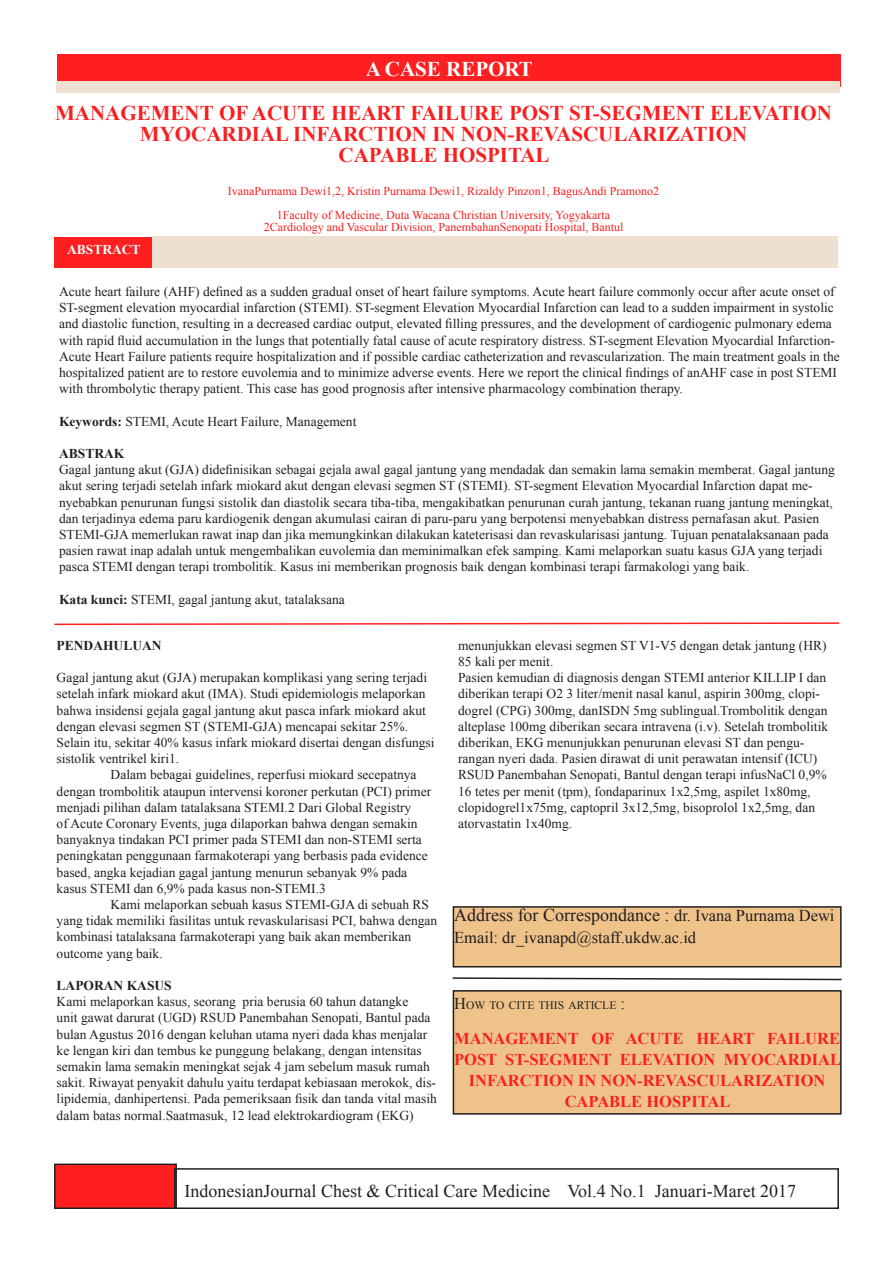
<style>
.page{position:relative;width:893px;height:1263px;background:#fff}
.page>*{position:absolute;margin:0;border:0;box-sizing:border-box;transform-origin:0 0}
.t1{font:700 21px/21px "Times New Roman";color:#f91f20;text-align:center}
.t2{font:700 21px "Times New Roman";color:#f9ffff}
.t3{font:18px "Times New Roman";color:#231f20}
.t4{font:700 16.5px/21px "Times New Roman";color:#f91f20;text-align:center}
.t5{font:16.5px "Times New Roman";color:#231f20}
.t6{font:13.5px/16.2px "Times New Roman";color:#231f20}
.t7{font:700 13.5px "Times New Roman";color:#231f20}
.t8{font:700 13.5px "Times New Roman";color:#ebffff}
.t9{font:12px "Times New Roman";color:#f91f20}
.t10{font:11.55px "Times New Roman";color:#231f20}
.s1{font-weight:700}
.s2{font-size:16.5px}
</style>
<div class="page">
<div style="left:55px;top:1164px;width:121px;height:44px;background:#ff1f20"></div>
<div style="left:54px;top:1163px;width:123px;height:46px;border:2px solid #231f20"></div>
<div style="left:174px;top:1168px;width:665px;height:41px;border:2px solid #231f20"></div>
<div style="left:57px;top:55px;width:784px;height:32px;background:#ff1f20"></div>
<div style="left:57px;top:81px;width:783px;height:11px;background:#eee0d1"></div>
<div style="left:54px;top:237px;width:98px;height:31px;background:#ff1f20"></div>
<div style="left:152px;top:236px;width:686px;height:32px;background:#eee0d1"></div>
<svg style="left:54px;top:622px;width:786px;height:4px"></svg>
<div style="left:453px;top:907px;width:388px;height:60px;background:#eec289"></div>
<div style="left:453px;top:906px;width:389px;height:61px;border:2px solid #231f20"></div>
<div style="left:453px;top:991px;width:388px;height:123px;background:#eec289"></div>
<div style="left:453px;top:990px;width:389px;height:124px;border:2px solid #231f20"></div>
<svg style="left:452px;top:977px;width:390px;height:4px"></svg>
<p class="t2" style="left:366px;top:55px;width:138px">A CASE REPORT</p>
<p class="t1" style="left:55px;top:102px;width:778px">MANAGEMENT OF ACUTE HEART FAILURE POST ST-SEGMENT ELEVATION<br>MYOCARDIAL INFARCTION IN NON-REVASCULARIZATION</p>
<p class="t1" style="left:339px;top:144px;width:213px">CAPABLE HOSPITAL</p>
<p class="t9" style="left:228px;top:183px;width:433px">IvanaPurnama Dewi1,2, Kristin Purnama Dewi1, Rizaldy Pinzon1, BagusAndi Pramono2</p>
<p class="t9" style="left:277px;top:207px;width:335px">1Faculty of Medicine, Duta Wacana Christian University, Yogyakarta</p>
<p class="t9" style="left:264px;top:219px;width:361px">2Cardiology and Vascular Division, PanembahanSenopati Hospital, Bantul</p>
<p class="t8" style="left:67px;top:240px;width:75px">ABSTRACT</p>
<p class="t6" style="left:59px;top:283px;width:782px">Acute heart failure (AHF) defined as a sudden gradual onset of heart failure symptoms. Acute heart failure commonly occur after acute onset of ST-segment elevation myocardial infarction (STEMI). ST-segment Elevation Myocardial Infarction can lead to a sudden impairment in systolic and diastolic function, resulting in a decreased cardiac output, elevated filling pressures, and the development of cardiogenic pulmonary edema with rapid fluid accumulation in the lungs that potentially fatal cause of acute respiratory distress. ST-segment Elevation Myocardial Infarction-Acute Heart Failure patients require hospitalization and if possible cardiac catheterization and revascularization. The main treatment goals in the hospitalized patient are to restore euvolemia and to minimize adverse events. Here we report the clinical findings of anAHF case in post STEMI with thrombolytic therapy patient. This case has good prognosis after intensive pharmacology combination therapy.</p>
<p class="t6" style="left:59px;top:413px;width:299px"><span class="s1">KEYWORDS:</span> STEMI, Acute Heart Failure, Management</p>
<p class="t7" style="left:59px;top:444px;width:11px">ABSTRA</p>
<p class="t7" style="left:114px;top:444px;width:12px">K</p>
<p class="t6" style="left:59px;top:461px;width:777px">Gagal jantung akut (GJA) didefinisikan sebagai gejala awal gagal jantung yang mendadak dan semakin lama semakin memberat. Gagal jantung akut sering terjadi setelah infark miokard akut dengan elevasi segmen ST (STEMI). ST-segment Elevation Myocardial Infarction dapat me&shy;nyebabkan penurunan fungsi sistolik dan diastolik secara tiba-tiba, mengakibatkan penurunan curah jantung, tekanan ruang jantung meningkat, dan terjadinya edema paru kardiogenik dengan akumulasi cairan di paru-paru yang berpotensi menyebabkan distress pernafasan akut. Pasien STEMI-GJA memerlukan rawat inap dan jika memungkinkan dilakukan kateterisasi dan revaskularisasi jantung. Tujuan penatalaksanaan pada pasien rawat inap adalah untuk mengembalikan euvolemia dan meminimalkan efek samping. Kami melaporkan suatu kasus GJA yang terjadi pasca STEMI dengan terapi trombolitik. Kasus ini memberikan prognosis baik dengan kombinasi terapi farmakologi yang baik.</p>
<p class="t6" style="left:59px;top:591px;width:287px"><span class="s1">KATA KUNCI:</span> STEMI, gagal jantung akut, tatalaksana</p>
<p class="t7" style="left:57px;top:636px;width:19px">PENDA</p>
<p class="t7" style="left:103px;top:636px;width:21px">HULUAN</p>
<p class="t6" style="left:57px;top:669px;width:379px">Gagal jantung akut (GJA) merupakan komplikasi yang sering terjadi setelah infark miokard akut (IMA). Studi epidemiologis melaporkan bahwa insidensi gejala gagal jantung akut pasca infark miokard akut dengan elevasi segmen ST (STEMI-GJA) mencapai sekitar 25%.<br>Selain itu, sekitar 40% kasus infark miokard disertai dengan disfungsi sistolik ventrikel kiri1.</p>
<p class="t6" style="left:57px;top:766px;width:376px;text-indent:54px">Dalam bebagai guidelines, reperfusi miokard secepatnya dengan trombolitik ataupun intervensi koroner perkutan (PCI) primer menjadi pilihan dalam tatalaksana STEMI.2 Dari Global Registry<br>of Acute Coronary Events, juga dilaporkan bahwa dengan semakin banyaknya tindakan PCI primer pada STEMI dan non-STEMI serta peningkatan penggunaan farmakoterapi yang berbasis pada evidence based, angka kejadian gagal jantung menurun sebanyak 9% pada kasus STEMI dan 6,9% pada kasus non-STEMI.3</p>
<p class="t6" style="left:57px;top:896px;width:382px;text-indent:54px">Kami melaporkan sebuah kasus STEMI-GJA di sebuah RS yang tidak memiliki fasilitas untuk revaskularisasi PCI, bahwa dengan kombinasi tatalaksana farmakoterapi yang baik akan memberikan outcome yang baik.</p>
<p class="t7" style="left:57px;top:976px;width:38px">LAPORAN</p>
<p class="t7" style="left:127px;top:976px;width:20px">KASUS</p>
<p class="t6" style="left:57px;top:993px;width:382px">Kami melaporkan kasus, seorang pria berusia 60 tahun datangke<br>unit gawat darurat (UGD) RSUD Panembahan Senopati, Bantul pada bulan Agustus 2016 dengan keluhan utama nyeri dada khas menjalar ke lengan kiri dan tembus ke punggung belakang, dengan intensitas semakin lama semakin meningkat sejak 4 jam sebelum masuk rumah sakit. Riwayat penyakit dahulu yaitu terdapat kebiasaan merokok, dis&shy;lipidemia, danhipertensi. Pada pemeriksaan fisik dan tanda vital masih dalam batas normal.Saatmasuk, 12 lead elektrokardiogram (EKG)</p>
<p class="t6" style="left:458px;top:637px;width:370px">menunjukkan elevasi segmen ST V1-V5 dengan detak jantung (HR)<br>85 kali per menit.</p>
<p class="t6" style="left:458px;top:669px;width:372px">Pasien kemudian di diagnosis dengan STEMI anterior KILLIP I dan diberikan terapi O2 3 liter/menit nasal kanul, aspirin 300mg, clopi&shy;dogrel (CPG) 300mg, danISDN 5mg sublingual.Trombolitik dengan alteplase 100mg diberikan secara intravena (i.v). Setelah trombolitik diberikan, EKG menunjukkan penurunan elevasi ST dan pengu&shy;rangan nyeri dada. Pasien dirawat di unit perawatan intensif (ICU)<br>RSUD Panembahan Senopati, Bantul dengan terapi infusNaCl 0,9% 16 tetes per menit (tpm), fondaparinux 1x2,5mg, aspilet 1x80mg, clopidogrel1x75mg, captopril 3x12,5mg, bisoprolol 1x2,5mg, dan atorvastatin 1x40mg.</p>
<p class="t3" style="left:454px;top:903px;width:382px">Address for Correspondance : <span class="s2">dr. Ivana Purnama Dewi</span></p>
<p class="t5" style="left:454px;top:926px;width:244px">Email: dr_ivanapd@staff.ukdw.ac.id</p>
<p class="t10" style="left:454px;top:998px;width:172px"><span class="s2">H</span>OW TO CITE THIS ARTICLE <span class="s2">:</span></p>
<p class="t4" style="left:454px;top:1027px;width:388px">MANAGEMENT OF ACUTE HEART FAILURE<br>POST ST-SEGMENT ELEVATION MYOCARDIAL<br>INFARCTION IN NON-REVASCULARIZATION</p>
<p class="t4" style="left:565px;top:1090px;width:167px">CAPABLE HOSPITAL</p>
<p class="t3" style="left:184px;top:1179px;width:613px">IndonesianJournal Chest &amp; Critical Care Medicine Vol.4 No.1 Januari-Maret 2017</p>
</div>
